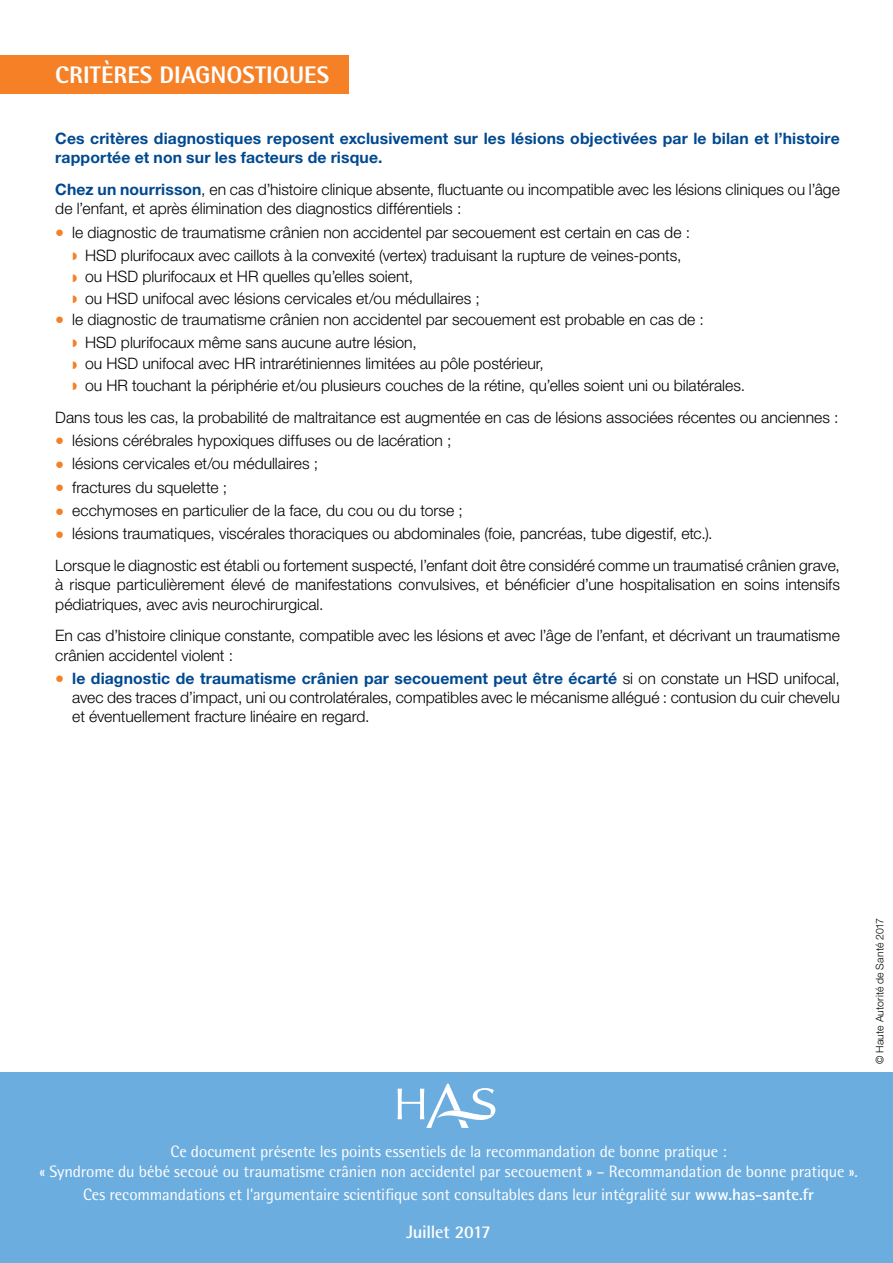
<style>
.page{position:relative;width:893px;height:1263px;background:#fff}
.page>*{position:absolute;margin:0;border:0;box-sizing:border-box;transform-origin:0 0}
.Titre_bloc{font:800 24px "Rotis Semi Sans Std";letter-spacing:.005em;color:#fff}
.t1{font:700 18px "Rotis Semi Sans Std";letter-spacing:-.02em;color:#fff}
.t2{font:16.5px/20.1px "Rotis Semi Sans Std";letter-spacing:-.01em;color:#fff;text-align:center}
.texte_courant{font:300 15.75px/19.2px "Helvetica Neue LT Std";color:#000}
.texte_courant-2{font:700 15.75px/19.2px "Helvetica Neue LT Std";letter-spacing:.005em;color:#004990}
.t3{font:300 10.5px "Helvetica Neue LT Std";letter-spacing:.015em;color:#000}
.s1{font-weight:700;color:#004990}
.s2{font-family:"Arial";font-weight:400;font-size:15px;color:#f58025}
.s3{font-weight:700}
</style>
<div class="page">
<div style="left:0;top:1072px;width:893px;height:191px;background:#6caddf"></div>
<svg style="left:398px;top:1084px;width:97px;height:44px"></svg>
<div style="left:0;top:55px;width:349px;height:39px;background:#f58025"></div>
<p class="Titre_bloc" style="left:55px;top:60px;width:275px">CRITÈRES DIAGNOSTIQUES</p>
<p class="texte_courant-2" style="left:55px;top:129px;width:786px">Ces critères diagnostiques reposent exclusivement sur les lésions objectivées par le bilan et l’histoire rapportée et non sur les facteurs de risque.</p>
<p class="texte_courant" style="left:55px;top:180px;width:786px"><span class="s1">Chez un nourrisson</span>, en cas d’histoire clinique absente, fluctuante ou incompatible avec les lésions cliniques ou l’âge de l’enfant, et après élimination des diagnostics différentiels :</p>
<p class="texte_courant" style="left:55px;top:222px;width:636px"><span class="s2">●</span> le diagnostic de traumatisme crânien non accidentel par secouement est certain en cas de :</p>
<p class="texte_courant" style="left:85px;top:245px;width:598px">HSD plurifocaux avec caillots à la convexité (vertex) traduisant la rupture de veines-ponts,</p>
<p class="texte_courant" style="left:85px;top:267px;width:330px">ou HSD plurifocaux et HR quelles qu’elles soient,</p>
<p class="texte_courant" style="left:85px;top:288px;width:396px">ou HSD unifocal avec lésions cervicales et/ou médullaires ;</p>
<p class="texte_courant" style="left:55px;top:309px;width:650px"><span class="s2">●</span> le diagnostic de traumatisme crânien non accidentel par secouement est probable en cas de :</p>
<p class="texte_courant" style="left:85px;top:333px;width:333px">HSD plurifocaux même sans aucune autre lésion,</p>
<p class="texte_courant" style="left:85px;top:354px;width:460px">ou HSD unifocal avec HR intrarétiniennes limitées au pôle postérieur,</p>
<p class="texte_courant" style="left:85px;top:375px;width:662px">ou HR touchant la périphérie et/ou plusieurs couches de la rétine, qu’elles soient uni ou bilatérales.</p>
<p class="texte_courant" style="left:55px;top:407px;width:785px">Dans tous les cas, la probabilité de maltraitance est augmentée en cas de lésions associées récentes ou anciennes :</p>
<p class="texte_courant" style="left:55px;top:430px;width:398px"><span class="s2">●</span> lésions cérébrales hypoxiques diffuses ou de lacération ;</p>
<p class="texte_courant" style="left:55px;top:454px;width:264px"><span class="s2">●</span> lésions cervicales et/ou médullaires ;</p>
<p class="texte_courant" style="left:55px;top:477px;width:173px"><span class="s2">●</span> fractures du squelette ;</p>
<p class="texte_courant" style="left:55px;top:500px;width:409px"><span class="s2">●</span> ecchymoses en particulier de la face, du cou ou du torse ;</p>
<p class="texte_courant" style="left:55px;top:524px;width:659px"><span class="s2">●</span> lésions traumatiques, viscérales thoraciques ou abdominales (foie, pancréas, tube digestif, etc.).</p>
<p class="texte_courant" style="left:55px;top:556px;width:786px;text-align:justify">Lorsque le diagnostic est établi ou fortement suspecté, l’enfant doit être considéré comme un traumatisé crânien grave, à risque particulièrement élevé de manifestations convulsives, et bénéficier d’une hospitalisation en soins intensifs pédiatriques, avec avis neurochirurgical.</p>
<p class="texte_courant" style="left:55px;top:626px;width:786px">En cas d’histoire clinique constante, compatible avec les lésions et avec l’âge de l’enfant, et décrivant un traumatisme crânien accidentel violent :</p>
<p class="texte_courant" style="left:72px;top:668px;width:769px;text-align:justify;text-indent:-17px"><span class="s2">●</span> <span class="s1">le diagnostic de traumatisme crânien par secouement peut être écarté</span> si on constate un HSD unifocal, avec des traces d’impact, uni ou controlatérales, compatibles avec le mécanisme allégué : contusion du cuir chevelu et éventuellement fracture linéaire en regard.</p>
<p class="t3" style="left:873px;top:1064px;width:147px;rotate:-90deg">© Haute Autorité de Santé 2017</p>
<p class="t2" style="left:39px;top:1141px;width:820px">Ce document présente les points essentiels de la recommandation de bonne pratique :<br>« Syndrome du bébé secoué ou traumatisme crânien non accidentel par secouement » – Recommandation de bonne pratique ».</p>
<p class="t2" style="left:83px;top:1185px;width:732px">Ces recommandations et l’argumentaire scientifique sont consultables dans leur intégralité sur <span class="s3">www.has-sante.fr</span></p>
<p class="t1" style="left:406px;top:1221px;width:86px">Juillet 2017</p>
</div>
